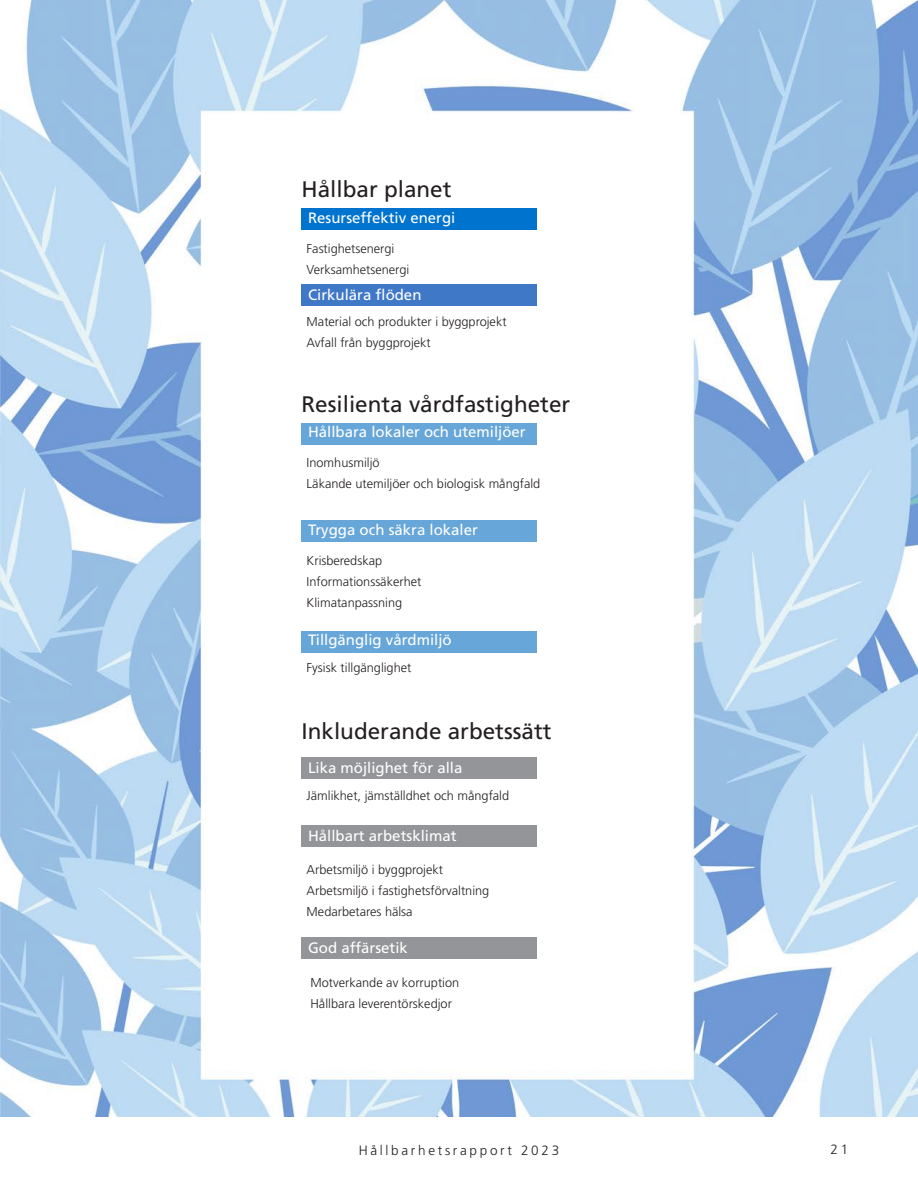
<style>
.page{position:relative;width:918px;height:1188px;background:#fff}
.page>*{position:absolute;margin:0;border:0;box-sizing:border-box;transform-origin:0 0}
.Body_Text_-_For_Excerpt{font:22.5px "Frutiger LT Std";color:#231f20}
.Body_Text_-_For_Excerpt-2{font:15px "Frutiger LT Std";color:#fff}
.t1{font:300 13.5px "Frutiger LT Std";letter-spacing:.2em;color:#231f20}
.Body_Text_-_For_Excerpt-3{font:300 12.75px/21px "Frutiger LT Std";color:#231f20}
</style>
<div class="page">
<img style="left:0;top:0;width:918px;height:1117px">
<div style="left:301px;top:520px;width:236px;height:22px;background:#67a6d9"></div>
<div style="left:301px;top:423px;width:236px;height:21px;background:#67a6d9"></div>
<div style="left:301px;top:285px;width:236px;height:21px;background:#4078c8"></div>
<div style="left:301px;top:209px;width:236px;height:21px;background:#0073ce"></div>
<div style="left:301px;top:632px;width:236px;height:21px;background:#67a6d9"></div>
<div style="left:301px;top:758px;width:236px;height:21px;background:#939598"></div>
<div style="left:301px;top:826px;width:236px;height:21px;background:#939598"></div>
<div style="left:301px;top:937px;width:236px;height:22px;background:#939598"></div>
<p class="Body_Text_-_For_Excerpt" style="left:301px;top:176px;width:152px">Hållbar planet</p>
<p class="Body_Text_-_For_Excerpt-2" style="left:308px;top:209px;width:149px">Resurseffektiv energi</p>
<p class="Body_Text_-_For_Excerpt-3" style="left:307px;top:238px;width:104px">Fastighetsenergi<br>Verksamhetsenergi</p>
<p class="Body_Text_-_For_Excerpt-2" style="left:308px;top:286px;width:115px">Cirkulära flöden</p>
<p class="Body_Text_-_For_Excerpt-3" style="left:307px;top:311px;width:202px">Material och produkter i byggprojekt</p>
<p class="Body_Text_-_For_Excerpt-3" style="left:307px;top:332px;width:126px">Avfall från byggprojekt</p>
<p class="Body_Text_-_For_Excerpt" style="left:301px;top:391px;width:270px">Resilienta vårdfastigheter</p>
<p class="Body_Text_-_For_Excerpt-2" style="left:308px;top:423px;width:219px">Hållbara lokaler och utemiljöer</p>
<p class="Body_Text_-_For_Excerpt-3" style="left:307px;top:453px;width:235px">Inomhusmiljö<br>Läkande utemiljöer och biologisk mångfald</p>
<p class="Body_Text_-_For_Excerpt-2" style="left:308px;top:521px;width:171px">Trygga och säkra lokaler</p>
<p class="Body_Text_-_For_Excerpt-3" style="left:307px;top:550px;width:77px">Krisberedskap</p>
<p class="Body_Text_-_For_Excerpt-3" style="left:307px;top:571px;width:116px">Informationssäkerhet</p>
<p class="Body_Text_-_For_Excerpt-3" style="left:307px;top:592px;width:97px">Klimatanpassning</p>
<p class="Body_Text_-_For_Excerpt-2" style="left:308px;top:631px;width:145px">Tillgänglig vårdmiljö</p>
<p class="Body_Text_-_For_Excerpt-3" style="left:307px;top:658px;width:106px">Fysisk tillgänglighet</p>
<p class="Body_Text_-_For_Excerpt" style="left:301px;top:718px;width:252px">Inkluderande arbetssätt</p>
<p class="Body_Text_-_For_Excerpt-2" style="left:308px;top:759px;width:156px">Lika möjlighet för alla</p>
<p class="Body_Text_-_For_Excerpt-3" style="left:307px;top:785px;width:204px">Jämlikhet, jämställdhet och mångfald</p>
<p class="Body_Text_-_For_Excerpt-2" style="left:308px;top:827px;width:150px">Hållbart arbetsklimat</p>
<p class="Body_Text_-_For_Excerpt-3" style="left:307px;top:860px;width:138px">Arbetsmiljö i byggprojekt</p>
<p class="Body_Text_-_For_Excerpt-3" style="left:307px;top:881px;width:184px">Arbetsmiljö i fastighetsförvaltning</p>
<p class="Body_Text_-_For_Excerpt-3" style="left:307px;top:902px;width:108px">Medarbetares hälsa</p>
<p class="Body_Text_-_For_Excerpt-2" style="left:308px;top:939px;width:101px">God affärsetik</p>
<p class="Body_Text_-_For_Excerpt-3" style="left:310px;top:972px;width:150px">Motverkande av korruption</p>
<p class="Body_Text_-_For_Excerpt-3" style="left:310px;top:993px;width:143px">Hållbara leverentörskedjor</p>
<p class="t1" style="left:359px;top:1142px;width:202px">Hållbarhetsrapport 2023</p>
<p class="t1" style="left:831px;top:1142px;width:19px">21</p>
</div>
